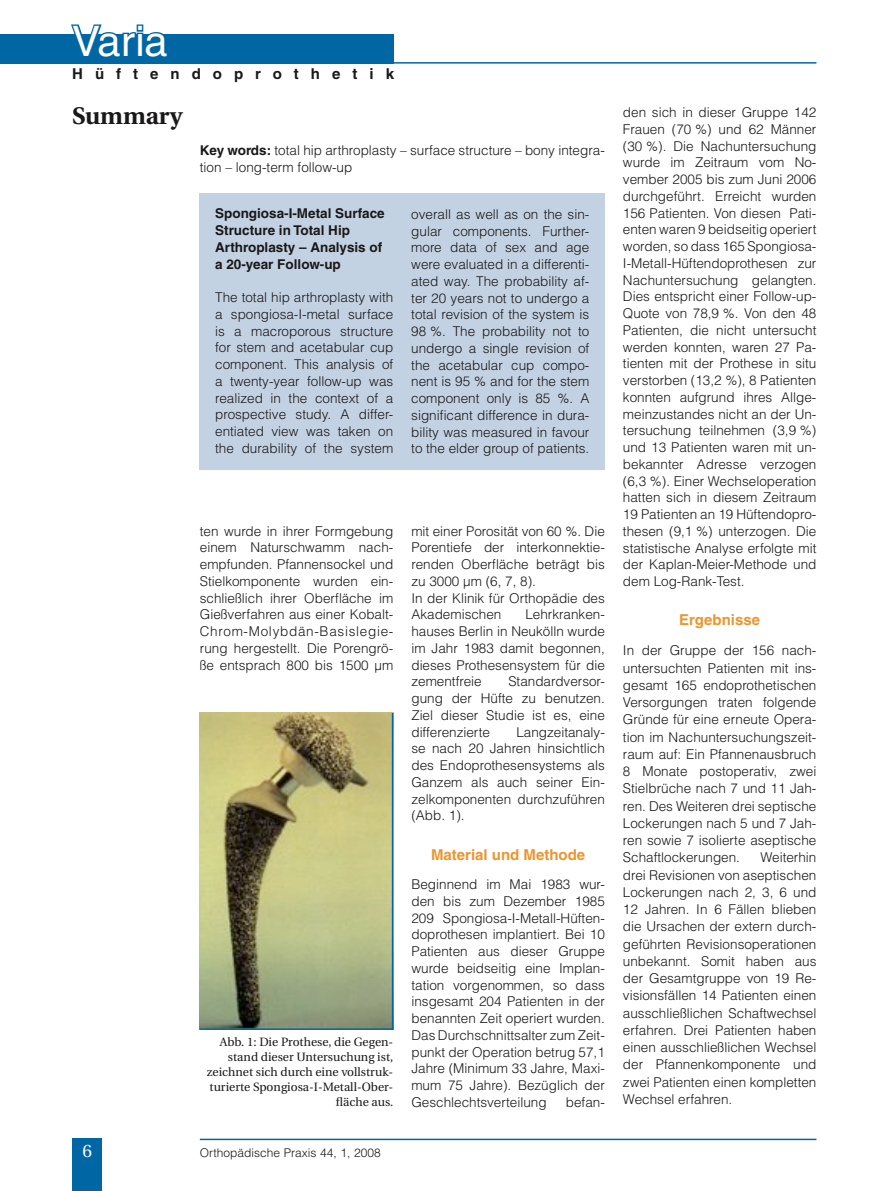
<style>
.page{position:relative;width:893px;height:1191px;background:#fff}
.page>*{position:absolute;margin:0;border:0;box-sizing:border-box;transform-origin:0 0}
.t1{font:42px "Helvetica";color:#fffefd}
.t2{font:700 24px "Utopia";color:#1a1818}
.t3{font:18px "Utopia";color:#fffefd}
.t4{font:700 15px "Helvetica";color:#ec952d}
.t5{font:700 15px "Helvetica";letter-spacing:.8em;color:#1a1818}
.t6{font:300 13.5px/16.8px "Helvetica";color:#1a1818;text-align:justify}
.t7{font:700 13.5px/16.8px "Helvetica";color:#1a1818}
.t8{font:12px/15px "Utopia";color:#1a1818;text-align:right}
.t9{font:300 12px "Helvetica";color:#1a1818}
.s1{font-weight:700}
</style>
<div class="page">
<hr style="left:72px;top:62px;width:744px;height:2px;background:#0067a4">
<div style="left:0;top:34px;width:393px;height:30px;background:#0067a4"></div>
<svg style="left:71px;top:24px;width:92px;height:10px"></svg>
<hr style="left:200px;top:1138px;width:616px;height:2px;background:#0067a4">
<div style="left:72px;top:1138px;width:30px;height:53px;background:#0067a4"></div>
<div style="left:200px;top:193px;width:405px;height:276px;background:#c3d2e2"></div>
<svg style="left:199px;top:712px;width:195px;height:318px;background:#a6a673"></svg>
<h1 class="t1" style="left:72px;top:17px;width:97px">Varia</h1>
<p class="t5" style="left:72px;top:64px;width:323px">Hüftendoprothetik</p>
<h2 class="t2" style="left:72px;top:102px;width:112px">Summary</h2>
<p class="t6" style="left:200px;top:142px;width:407px"><span class="s1">Key words:</span> total hip arthroplasty – surface structure – bony integra&shy;tion – long-term follow-up</p>
<p class="t7" style="left:215px;top:205px;width:171px">Spongiosa-I-Metal Surface<br>Structure in Total Hip<br>Arthroplasty – Analysis of a 20-year Follow-up</p>
<p class="t6" style="left:215px;top:289px;width:180px">The total hip arthroplasty with a spongiosa-I-metal surface is a macroporous structure for stem and acetabular cup component. This analysis of a twenty-year follow-up was realized in the context of a prospective study. A differ&shy;entiated view was taken on the durability of the system</p>
<p class="t6" style="left:411px;top:205px;width:180px">overall as well as on the sin&shy;gular components. Further&shy;more data of sex and age were evaluated in a differenti&shy;ated way. The probability af&shy;ter 20 years not to undergo a total revision of the system is 98 %. The probability not to undergo a single revision of the acetabular cup compo&shy;nent is 95 % and for the stem component only is 85 %. A significant difference in dura&shy;bility was measured in favour to the elder group of patients.</p>
<p class="t6" style="left:200px;top:522px;width:195px">ten wurde in ihrer Formgebung einem Naturschwamm nach&shy;empfunden. Pfannensockel und Stielkomponente wurden ein&shy;schließlich ihrer Oberfläche im Gießverfahren aus einer Kobalt-Chrom-Molybdän-Basislegie&shy;rung hergestellt. Die Porengrö&shy;ße entsprach 800 bis 1500 µm</p>
<p class="t6" style="left:411px;top:522px;width:195px;text-align:left">mit einer Porosität von 60 %. Die<br>Porentiefe der interkonnektie&shy;renden Oberfläche beträgt bis zu 3000 µm (6, 7, 8).<br>In der Klinik für Orthopädie des<br>Akademischen</p>
<p class="t6" style="left:411px;top:606px;width:195px;text-indent:114px">Lehrkranken&shy;hauses Berlin in Neukölln wurde im Jahr 1983 damit begonnen, dieses Prothesensystem für die zementfreie</p>
<p class="t6" style="left:411px;top:673px;width:195px;text-indent:97px">Standardversor&shy;gung der Hüfte zu benutzen.<br>Ziel dieser Studie ist es, eine differenzierte</p>
<p class="t6" style="left:411px;top:723px;width:195px;text-indent:105px">Langzeitanaly&shy;se nach 20 Jahren hinsichtlich des Endoprothesensystems als Ganzem als auch seiner Ein&shy;zelkomponenten durchzuführen (Abb. 1).</p>
<p class="t4" style="left:431px;top:845px;width:156px">Material und Methode</p>
<p class="t6" style="left:411px;top:875px;width:195px">Beginnend im Mai 1983 wur&shy;den bis zum Dezember 1985<br>209 Spongiosa-I-Metall-Hüften&shy;doprothesen implantiert. Bei 10<br>Patienten aus dieser Gruppe wurde beidseitig eine Implan&shy;tation vorgenommen, so dass insgesamt 204 Patienten in der benannten Zeit operiert wurden.<br>Das Durchschnittsalter zum Zeit&shy;punkt der Operation betrug 57,1<br>Jahre (Minimum 33 Jahre, Maxi&shy;mum 75 Jahre). Bezüglich der Geschlechtsverteilung</p>
<p class="t8" style="left:207px;top:1034px;width:188px">Abb. 1: Die Prothese, die Gegen&shy;stand dieser Untersuchung ist, zeichnet sich durch eine vollstruk&shy;turierte Spongiosa-I-Metall-Ober&shy;fläche aus.</p>
<p class="t6" style="left:566px;top:1093px;width:41px">befan-</p>
<h3 class="t3" style="left:82px;top:1141px;width:11px">6</h3>
<p class="t9" style="left:200px;top:1145px;width:182px">Orthopädische Praxis 44, 1, 2008</p>
<p class="t6" style="left:623px;top:103px;width:195px">den sich in dieser Gruppe 142<br>Frauen (70 %) und 62 Männer (30 %). Die Nachuntersuchung wurde im Zeitraum vom No&shy;vember 2005 bis zum Juni 2006 durchgeführt. Erreicht wurden 156 Patienten. Von diesen Pati&shy;enten waren 9 beidseitig operiert worden, so dass 165 Spongiosa-I-Metall-Hüftendoprothesen zur Nachuntersuchung gelangten.<br>Dies entspricht einer Follow-up-Quote von 78,9 %. Von den 48<br>Patienten, die nicht untersucht werden konnten, waren 27 Pa&shy;tienten mit der Prothese in situ verstorben (13,2 %), 8 Patienten konnten aufgrund ihres Allge&shy;meinzustandes nicht an der Un&shy;tersuchung teilnehmen (3,9 %) und 13 Patienten waren mit un&shy;bekannter Adresse verzogen (6,3 %). Einer Wechseloperation hatten sich in diesem Zeitraum 19 Patienten an 19 Hüftendopro&shy;thesen (9,1 %) unterzogen. Die statistische Analyse erfolgte mit der Kaplan-Meier-Methode und dem Log-Rank-Test.</p>
<p class="t4" style="left:679px;top:611px;width:82px">Ergebnisse</p>
<p class="t6" style="left:623px;top:641px;width:195px;line-height:17.2px">In der Gruppe der 156 nach&shy;untersuchten Patienten mit ins&shy;gesamt 165 endoprothetischen Versorgungen traten folgende Gründe für eine erneute Opera&shy;tion im Nachuntersuchungszeit&shy;raum auf: Ein Pfannenausbruch 8 Monate postoperativ, zwei Stielbrüche nach 7 und 11 Jah&shy;ren. Des Weiteren drei septische Lockerungen nach 5 und 7 Jah&shy;ren sowie 7 isolierte aseptische Schaftlockerungen.</p>
<p class="t6" style="left:623px;top:848px;width:195px;line-height:17.2px;text-indent:137px">Weiterhin drei Revisionen von aseptischen Lockerungen nach 2, 3, 6 und 12 Jahren. In 6 Fällen blieben die Ursachen der extern durch&shy;geführten Revisionsoperationen unbekannt. Somit haben aus der Gesamtgruppe von 19 Re&shy;visionsfällen 14 Patienten einen ausschließlichen Schaftwechsel erfahren. Drei Patienten haben einen ausschließlichen Wechsel der Pfannenkomponente und zwei Patienten einen kompletten Wechsel erfahren.</p>
</div>
